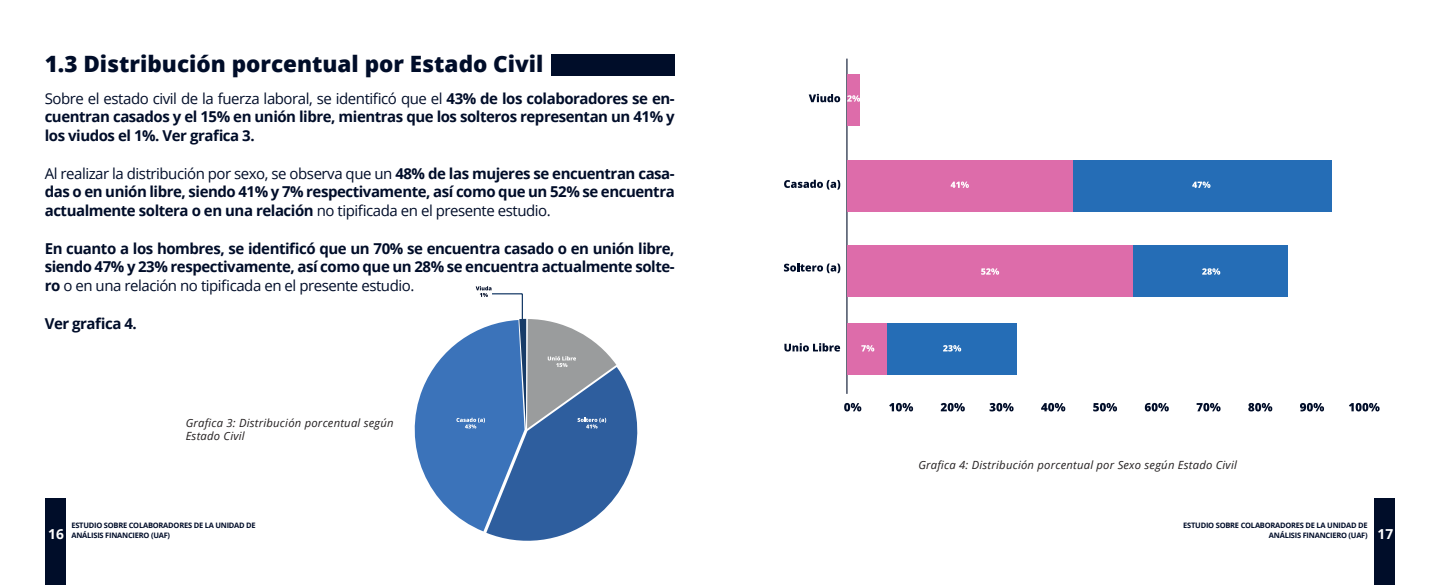
<style>
.page{position:relative;width:1440px;height:585px;background:#fff}
.page>*{position:absolute;margin:0;border:0;box-sizing:border-box;transform-origin:0 0}
.t1{font:800 22.5px "Open Sans";color:#000d29}
.t2{font:700 15px/18.8px "Open Sans";letter-spacing:-.03em;color:#000d29;text-align:justify}
.t3{font:700 13.75px "Open Sans";color:#fff}
.t4{font:italic 11.25px/13.5px "Open Sans";letter-spacing:.02em;color:#231f20}
.t5{font:700 7.5px/10.5px "Open Sans";letter-spacing:-.03em;color:#000d29}
.s1{font-weight:400}
.s2{font-size:13.75px;color:#fff}
</style>
<div class="page">
<div style="left:45px;top:499px;width:21px;height:86px;background:#000d29"></div>
<div style="left:1374px;top:499px;width:21px;height:86px;background:#000d29"></div>
<div style="left:551px;top:55px;width:124px;height:21px;background:#000d29"></div>
<hr style="left:846px;top:59px;width:1px;height:335px;background:#000d29">
<div style="left:847px;top:74px;width:13px;height:52px;background:#dd6caa"></div>
<div style="left:847px;top:323px;width:40px;height:52px;background:#dd6caa"></div>
<div style="left:887px;top:323px;width:130px;height:52px;background:#256db6"></div>
<div style="left:847px;top:160px;width:226px;height:52px;background:#dd6caa"></div>
<div style="left:1073px;top:160px;width:259px;height:52px;background:#256db6"></div>
<div style="left:847px;top:246px;width:286px;height:51px;background:#dd6caa"></div>
<div style="left:1133px;top:246px;width:154px;height:51px;background:#256db6"></div>
<svg style="left:809px;top:94px;width:31px;height:8px"></svg>
<svg style="left:784px;top:180px;width:56px;height:10px"></svg>
<svg style="left:784px;top:263px;width:56px;height:10px"></svg>
<svg style="left:784px;top:343px;width:56px;height:9px"></svg>
<svg style="left:847px;top:95px;width:13px;height:7px"></svg>
<svg style="left:951px;top:182px;width:18px;height:6px"></svg>
<svg style="left:981px;top:268px;width:18px;height:7px"></svg>
<svg style="left:861px;top:345px;width:13px;height:7px"></svg>
<svg style="left:943px;top:345px;width:18px;height:7px"></svg>
<svg style="left:1192px;top:182px;width:18px;height:6px"></svg>
<svg style="left:1202px;top:268px;width:18px;height:7px"></svg>
<svg style="left:844px;top:403px;width:17px;height:8px"></svg>
<svg style="left:889px;top:403px;width:24px;height:8px"></svg>
<svg style="left:941px;top:403px;width:24px;height:8px"></svg>
<svg style="left:990px;top:403px;width:24px;height:8px"></svg>
<svg style="left:1041px;top:403px;width:24px;height:8px"></svg>
<svg style="left:1093px;top:403px;width:24px;height:8px"></svg>
<svg style="left:1145px;top:403px;width:24px;height:8px"></svg>
<svg style="left:1197px;top:403px;width:24px;height:8px"></svg>
<svg style="left:1248px;top:403px;width:24px;height:8px"></svg>
<svg style="left:1300px;top:403px;width:24px;height:8px"></svg>
<svg style="left:1349px;top:403px;width:31px;height:8px"></svg>
<svg style="left:414px;top:286px;width:224px;height:255px"></svg>
<hr style="left:492px;top:293px;width:30px;height:1px;background:#183c68">
<h1 class="t1" style="left:45px;top:47px;width:500px">1.3 Distribución porcentual por Estado Civil</h1>
<p class="t2" style="left:45px;top:88px;width:632px"><span class="s1">Sobre el estado civil de la fuerza laboral, se identificó que el</span> 43% de los colaboradores se en&shy;cuentran casados y el 15% en unión libre, mientras que los solteros representan un 41% y los viudos el 1%. Ver grafica 3.</p>
<p class="t2" style="left:45px;top:163px;width:632px"><span class="s1">Al realizar la distribución por sexo, se observa que un</span> 48% de las mujeres se encuentran casa&shy;das o en unión libre, siendo 41% y 7% respectivamente, así como que un 52% se encuentra actualmente soltera o en una relación <span class="s1">no tipificada en el presente estudio.</span></p>
<p class="t2" style="left:45px;top:238px;width:631px">En cuanto a los hombres, se identificó que un 70% se encuentra casado o en unión libre, siendo 47% y 23% respectivamente, así como que un 28% se encuentra actualmente solte&shy;ro <span class="s1">o en una relación no tipificada en el presente estudio.</span></p>
<p class="t2" style="left:45px;top:313px;width:94px">Ver grafica 4.</p>
<p class="t4" style="left:186px;top:416px;width:210px">Grafica 3: Distribución porcentual según<br>Estado Civil</p>
<p class="t4" style="left:918px;top:458px;width:320px">Grafica 4: Distribución porcentual por Sexo según Estado Civil</p>
<p class="t5" style="left:71px;top:520px;width:186px">ESTUDIO SOBRE COLABORADORES DE LA UNIDAD DE<br>ANÁLISIS FINANCIERO (UAF)</p>
<p class="t5" style="left:1183px;top:520px;width:186px">ESTUDIO SOBRE COLABORADORES DE LA UNIDAD DE</p>
<p class="t3" style="left:48px;top:524px;width:17px">16</p>
<p class="t5" style="left:1269px;top:530px;width:126px">ANÁLISIS FINANCIERO (UAF) <span class="s2">17</span></p>
</div>
